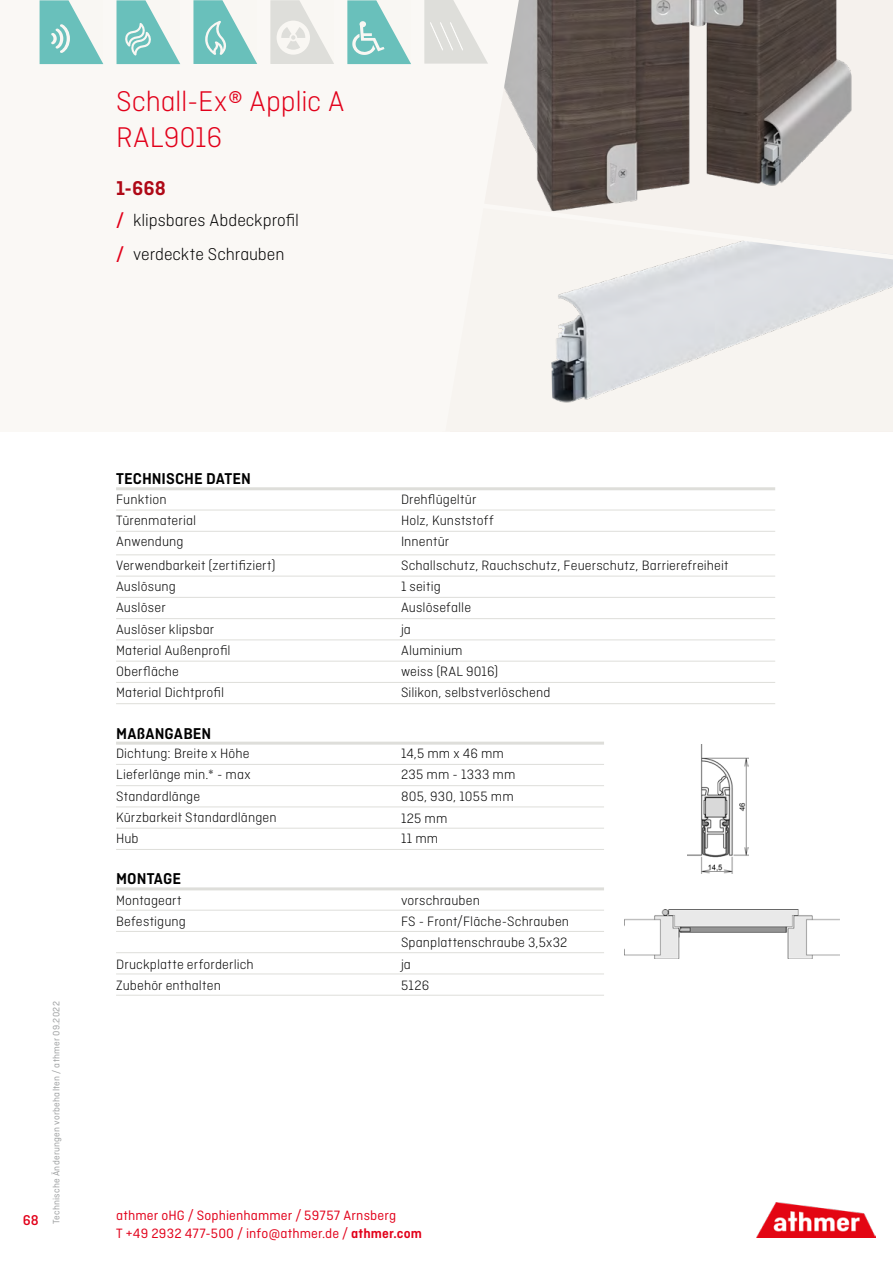
<style>
.page{position:relative;width:893px;height:1263px;background:#fff}
.page>*{position:absolute;margin:0;border:0;box-sizing:border-box;transform-origin:0 0}
.t1{font:300 30px/36px "Ciutadella";letter-spacing:-.005em;color:#e2001a}
.t2{font:600 21px "Ciutadella";color:#af0917}
.t3{font:300 18px/33.8px "Ciutadella";color:#000}
.t4{font:600 16.5px "Ciutadella";color:#000}
.t5{font:500 15px "Ciutadella";color:#e2001a}
.t6{font:300 14.25px/21.3px "Ciutadella";letter-spacing:.01em;color:#000}
.t7{font:14.25px/18px "Ciutadella";letter-spacing:.01em;color:#e2001a}
.t8{font:9.75px "Ciutadella";letter-spacing:.025em;color:#9c9e9f}
.s1{font-weight:500;color:#e2001a}
.s2{font-weight:600}
</style>
<div class="page">
<div style="left:0;top:0;width:893px;height:431px;background:#faf8f5"></div>
<div style="left:451px;top:0;width:442px;height:431px;background:#f5f1ed"></div>
<img style="left:519px;top:0;width:333px;height:199px">
<img style="left:551px;top:259px;width:342px;height:144px">
<svg style="left:546px;top:199px;width:340px;height:60px"></svg>
<svg style="left:388px;top:1px;width:131px;height:116px"></svg>
<img style="left:756px;top:1202px;width:119px;height:36px">
<hr style="left:116px;top:510px;width:285px;height:1px;background:#dededa">
<hr style="left:401px;top:510px;width:374px;height:1px;background:#dededa">
<hr style="left:116px;top:531px;width:285px;height:1px;background:#dededa">
<hr style="left:401px;top:531px;width:374px;height:1px;background:#dededa">
<hr style="left:116px;top:555px;width:285px;height:1px;background:#dededa">
<hr style="left:401px;top:555px;width:374px;height:1px;background:#dededa">
<hr style="left:116px;top:576px;width:285px;height:1px;background:#dededa">
<hr style="left:401px;top:576px;width:374px;height:1px;background:#dededa">
<hr style="left:116px;top:597px;width:285px;height:1px;background:#dededa">
<hr style="left:401px;top:597px;width:374px;height:1px;background:#dededa">
<hr style="left:116px;top:618px;width:285px;height:1px;background:#dededa">
<hr style="left:401px;top:618px;width:374px;height:1px;background:#dededa">
<hr style="left:116px;top:640px;width:285px;height:1px;background:#dededa">
<hr style="left:401px;top:640px;width:374px;height:1px;background:#dededa">
<hr style="left:116px;top:661px;width:285px;height:1px;background:#dededa">
<hr style="left:401px;top:661px;width:374px;height:1px;background:#dededa">
<hr style="left:116px;top:682px;width:285px;height:1px;background:#dededa">
<hr style="left:401px;top:682px;width:374px;height:1px;background:#dededa">
<hr style="left:116px;top:703px;width:285px;height:1px;background:#dededa">
<hr style="left:401px;top:703px;width:374px;height:1px;background:#dededa">
<hr style="left:116px;top:487px;width:285px;height:3px;background:#dededa">
<hr style="left:401px;top:487px;width:374px;height:3px;background:#dededa">
<hr style="left:116px;top:742px;width:285px;height:3px;background:#dededa">
<hr style="left:401px;top:742px;width:203px;height:3px;background:#dededa">
<hr style="left:116px;top:764px;width:285px;height:1px;background:#dededa">
<hr style="left:401px;top:764px;width:203px;height:1px;background:#dededa">
<hr style="left:116px;top:785px;width:285px;height:1px;background:#dededa">
<hr style="left:401px;top:785px;width:203px;height:1px;background:#dededa">
<hr style="left:116px;top:807px;width:285px;height:1px;background:#dededa">
<hr style="left:401px;top:807px;width:203px;height:1px;background:#dededa">
<hr style="left:116px;top:828px;width:285px;height:1px;background:#dededa">
<hr style="left:401px;top:828px;width:203px;height:1px;background:#dededa">
<hr style="left:116px;top:849px;width:285px;height:1px;background:#dededa">
<hr style="left:401px;top:849px;width:203px;height:1px;background:#dededa">
<hr style="left:116px;top:887px;width:285px;height:3px;background:#dededa">
<hr style="left:401px;top:887px;width:203px;height:3px;background:#dededa">
<hr style="left:116px;top:910px;width:285px;height:1px;background:#dededa">
<hr style="left:401px;top:910px;width:203px;height:1px;background:#dededa">
<hr style="left:116px;top:931px;width:285px;height:1px;background:#dededa">
<hr style="left:401px;top:931px;width:203px;height:1px;background:#dededa">
<hr style="left:116px;top:952px;width:285px;height:1px;background:#dededa">
<hr style="left:401px;top:952px;width:203px;height:1px;background:#dededa">
<hr style="left:116px;top:974px;width:285px;height:1px;background:#dededa">
<hr style="left:401px;top:974px;width:203px;height:1px;background:#dededa">
<hr style="left:116px;top:995px;width:285px;height:1px;background:#dededa">
<hr style="left:401px;top:995px;width:203px;height:1px;background:#dededa">
<img style="left:624px;top:909px;width:215px;height:50px">
<img style="left:687px;top:744px;width:61px;height:130px">
<svg style="left:270px;top:0;width:64px;height:64px"></svg>
<svg style="left:193px;top:0;width:64px;height:64px"></svg>
<svg style="left:117px;top:0;width:63px;height:64px"></svg>
<svg style="left:40px;top:0;width:63px;height:64px"></svg>
<svg style="left:347px;top:0;width:64px;height:64px"></svg>
<svg style="left:424px;top:0;width:64px;height:64px"></svg>
<h1 class="t1" style="left:116px;top:83px;width:230px">Schall-Ex® Applic A<br>RAL9016</h1>
<h2 class="t2" style="left:116px;top:176px;width:51px">1-668</h2>
<p class="t3" style="left:116px;top:203px;width:184px"><span class="s1">/</span> klipsbares Abdeckprofil <span class="s1">/</span> verdeckte Schrauben</p>
<p class="t4" style="left:116px;top:469px;width:136px">TECHNISCHE DATEN</p>
<p class="t6" style="left:116px;top:488px;width:52px">Funktion</p>
<p class="t6" style="left:401px;top:488px;width:77px">Drehflügeltür</p>
<p class="t6" style="left:116px;top:510px;width:82px">Türenmaterial</p>
<p class="t6" style="left:401px;top:510px;width:94px">Holz, Kunststoff</p>
<p class="t6" style="left:116px;top:531px;width:69px">Anwendung</p>
<p class="t6" style="left:401px;top:531px;width:50px">Innentür</p>
<p class="t6" style="left:116px;top:554px;width:161px">Verwendbarkeit (zertifiziert)</p>
<p class="t6" style="left:401px;top:554px;width:329px">Schallschutz, Rauchschutz, Feuerschutz, Barrierefreiheit</p>
<p class="t6" style="left:116px;top:576px;width:61px">Auslösung</p>
<p class="t6" style="left:401px;top:576px;width:41px">1 seitig</p>
<p class="t6" style="left:116px;top:597px;width:51px">Auslöser</p>
<p class="t6" style="left:401px;top:597px;width:72px">Auslösefalle</p>
<p class="t6" style="left:116px;top:618px;width:100px">Auslöser klipsbar</p>
<p class="t6" style="left:401px;top:618px;width:12px">ja</p>
<p class="t6" style="left:116px;top:639px;width:116px">Material Außenprofil</p>
<p class="t6" style="left:401px;top:639px;width:63px">Aluminium</p>
<p class="t6" style="left:116px;top:661px;width:64px">Oberfläche</p>
<p class="t6" style="left:401px;top:661px;width:99px">weiss (RAL 9016)</p>
<p class="t6" style="left:116px;top:682px;width:109px">Material Dichtprofil</p>
<p class="t6" style="left:401px;top:682px;width:151px">Silikon, selbstverlöschend</p>
<p class="t4" style="left:116px;top:724px;width:97px">MAßANGABEN</p>
<p class="t6" style="left:116px;top:743px;width:135px">Dichtung: Breite x Höhe</p>
<p class="t6" style="left:401px;top:743px;width:105px">14,5 mm x 46 mm</p>
<p class="t6" style="left:116px;top:764px;width:136px">Lieferlänge min.* - max</p>
<p class="t6" style="left:401px;top:764px;width:116px">235 mm - 1333 mm</p>
<p class="t6" style="left:116px;top:785px;width:86px">Standardlänge</p>
<p class="t6" style="left:401px;top:785px;width:114px">805, 930, 1055 mm</p>
<p class="t6" style="left:116px;top:806px;width:162px">Kürzbarkeit Standardlängen</p>
<p class="t6" style="left:401px;top:807px;width:48px">125 mm</p>
<p class="t6" style="left:116px;top:828px;width:24px">Hub</p>
<p class="t6" style="left:401px;top:828px;width:39px">11 mm</p>
<p class="t4" style="left:116px;top:869px;width:66px">MONTAGE</p>
<p class="t6" style="left:116px;top:889px;width:67px">Montageart</p>
<p class="t6" style="left:401px;top:889px;width:80px">vorschrauben</p>
<p class="t6" style="left:116px;top:911px;width:71px">Befestigung</p>
<p class="t6" style="left:401px;top:911px;width:170px">FS - Front/Fläche-Schrauben<br>Spanplattenschraube 3,5x32</p>
<p class="t6" style="left:116px;top:953px;width:139px">Druckplatte erforderlich</p>
<p class="t6" style="left:401px;top:953px;width:12px">ja</p>
<p class="t6" style="left:116px;top:974px;width:106px">Zubehör enthalten</p>
<p class="t6" style="left:401px;top:974px;width:30px">5126</p>
<p class="t8" style="left:51px;top:1224px;width:224px;rotate:-90deg">Technische Änderungen vorbehalten / athmer 09.2022</p>
<p class="t5" style="left:23px;top:1212px;width:17px">68</p>
<p class="t7" style="left:116px;top:1206px;width:307px">athmer oHG / Sophienhammer / 59757 Arnsberg<br>T +49 2932 477-500 / info@athmer.de / <span class="s2">athmer.com</span></p>
</div>
